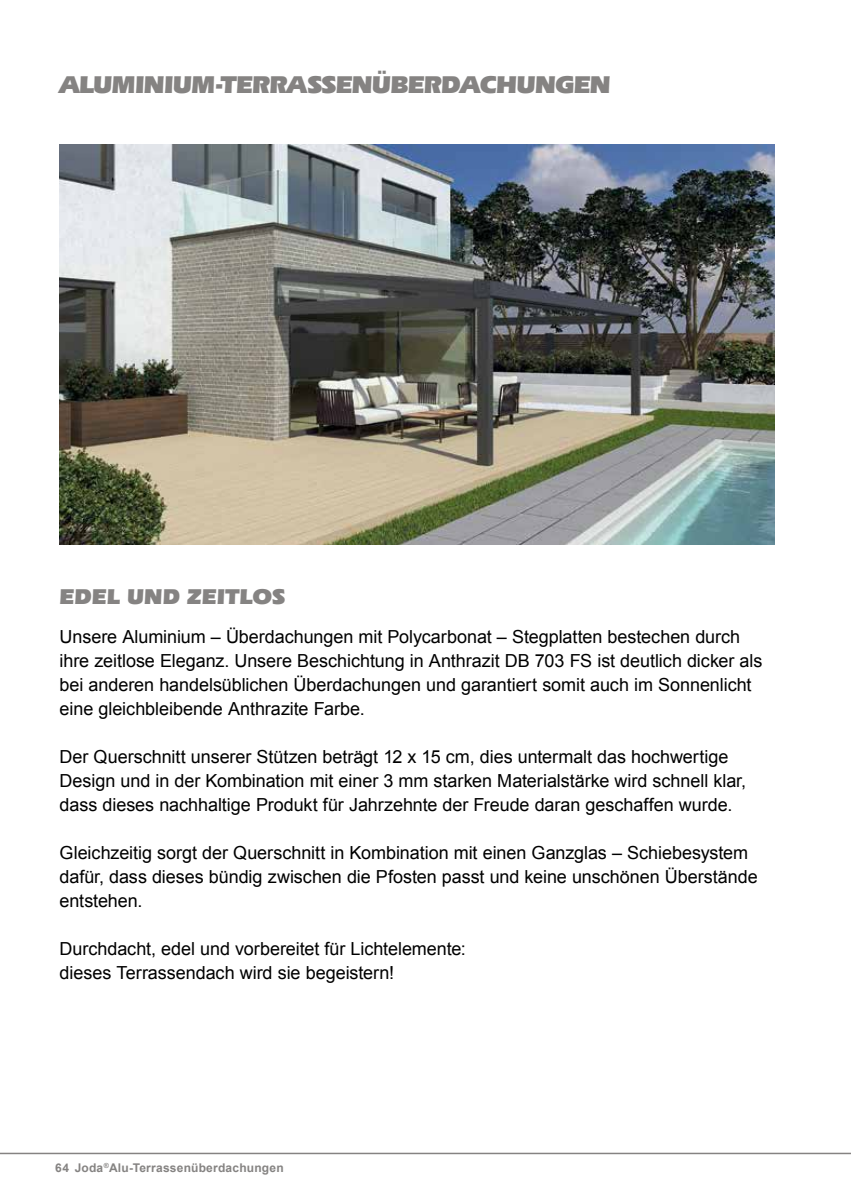
<style>
.page{position:relative;width:851px;height:1191px;background:#fff}
.page>*{position:absolute;margin:0;border:0;box-sizing:border-box;transform-origin:0 0}
.t1{font:900 25.5px "Eras IT Cby BT";letter-spacing:-.03em;color:#858382}
.t2{font:900 22.5px "Eras IT Cby BT";letter-spacing:.005em;color:#858382}
.t3{font:18px/24px "Arial";letter-spacing:-.005em;color:#000}
.t4{font:700 12px "Arial";letter-spacing:.015em;color:#858382}
</style>
<div class="page">
<hr style="left:0;top:1152px;width:850px;height:2px;background:#858382">
<img style="left:60px;top:145px;width:714px;height:399px">
<h1 class="t1" style="left:60px;top:69px;width:552px">ALUMINIUM-TERRASSENÜBERDACHUNGEN</h1>
<p class="t2" style="left:60px;top:582px;width:227px">EDEL UND ZEITLOS</p>
<p class="t3" style="left:60px;top:624px;width:704px">Unsere Aluminium – Überdachungen mit Polycarbonat – Stegplatten bestechen durch ihre zeitlose Eleganz. Unsere Beschichtung in Anthrazit DB 703 FS ist deutlich dicker als bei anderen handelsüblichen Überdachungen und garantiert somit auch im Sonnenlicht eine gleichbleibende Anthrazite Farbe.</p>
<p class="t3" style="left:60px;top:744px;width:688px">Der Querschnitt unserer Stützen beträgt 12 x 15 cm, dies untermalt das hochwertige<br>Design und in der Kombination mit einer 3 mm starken Materialstärke wird schnell klar, dass dieses nachhaltige Produkt für Jahrzehnte der Freude daran geschaffen wurde.</p>
<p class="t3" style="left:60px;top:840px;width:699px">Gleichzeitig sorgt der Querschnitt in Kombination mit einen Ganzglas – Schiebesystem dafür, dass dieses bündig zwischen die Pfosten passt und keine unschönen Überstände entstehen.</p>
<p class="t3" style="left:60px;top:936px;width:408px">Durchdacht, edel und vorbereitet für Lichtelemente: dieses Terrassendach wird sie begeistern!</p>
<p class="t4" style="left:55px;top:1160px;width:230px">64 Joda<sup>®</sup>Alu-Terrassenüberdachungen</p>
</div>
